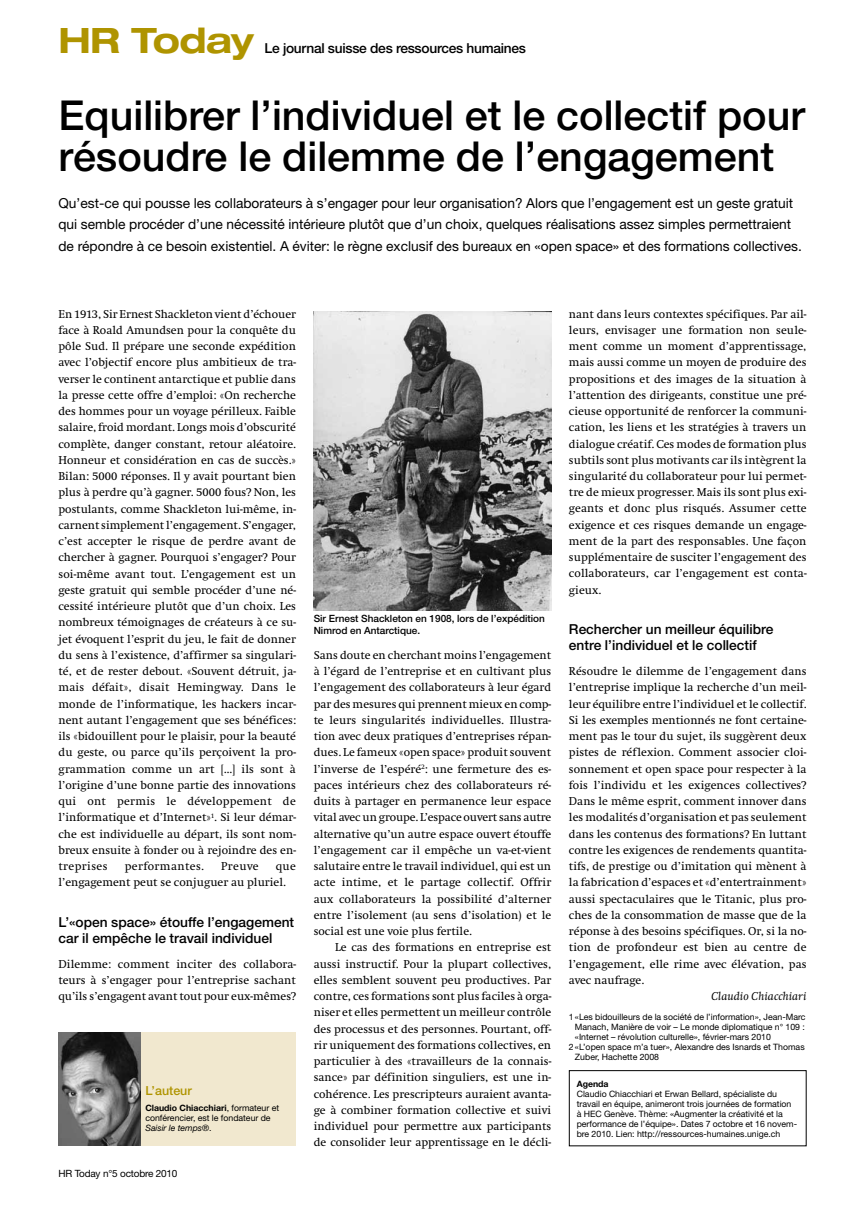
<style>
.page{position:relative;width:865px;height:1205px;background:#fff}
.page>*{position:absolute;margin:0;border:0;box-sizing:border-box;transform-origin:0 0}
.t1{font:500 41.25px/41.2px "Helvetica Neue LT";color:#000}
.t2{font:700 expanded 35px "Helvetica Neue LT";letter-spacing:-.02em;color:#af9400}
.t3{font:13.75px/21.2px "Helvetica Neue LT";color:#000}
.t4{font:500 13.75px/16.2px "Helvetica Neue LT";color:#000}
.t5{font:500 13.75px "Helvetica Neue LT";letter-spacing:-.02em;color:#000}
.t6{font:500 12.5px "Helvetica Neue LT";color:#af9400}
.t7{font:11.88px/16.2px "Swift EF";color:#000;text-align:justify}
.t8{font:italic 11.88px "Swift EF";letter-spacing:.01em;color:#000}
.t9{font:11.88px "Swift EF";letter-spacing:.035em;color:#000}
.t10{font:500 10px/11.9px "Helvetica Neue LT";color:#000}
.t11{font:10px "Helvetica Neue LT";letter-spacing:-.02em;color:#000}
.t12{font:8.75px/10px "Helvetica Neue LT";color:#000}
.t13{font:700 8.75px "Helvetica Neue LT";color:#000}
.s1{font-weight:700}
.s2{font-style:italic}
</style>
<div class="page">
<div style="left:58px;top:1032px;width:238px;height:114px;background:#f1e8cf"></div>
<img style="left:58px;top:1032px;width:82px;height:114px">
<div style="left:569px;top:1070px;width:237px;height:76px;border:1px solid #000"></div>
<img style="left:314px;top:311px;width:237px;height:299px">
<h2 class="t2" style="left:58px;top:19px;width:197px">HR Today</h2>
<p class="t5" style="left:264px;top:40px;width:263px">Le journal suisse des ressources humaines</p>
<h1 class="t1" style="left:58px;top:94px;width:748px">Equilibrer l’individuel et le collectif pour résoudre le dilemme de l’engagement</h1>
<p class="t3" style="left:58px;top:192px;width:745px">Qu’est-ce qui pousse les collaborateurs à s’engager pour leur organisation? Alors que l’engagement est un geste gratuit qui semble procéder d’une nécessité intérieure plutôt que d’un choix, quelques réalisations assez simples permettraient de répondre à ce besoin existentiel. A éviter: le règne exclusif des bureaux en «open space» et des formations collectives.</p>
<p class="t7" style="left:58px;top:306px;width:239px">En 1913, Sir Ernest Shackleton vient d’échouer face à Roald Amundsen pour la conquête du pôle Sud. Il prépare une seconde expédition avec l’objectif encore plus ambitieux de tra&shy;verser le continent antarctique et publie dans la presse cette offre d’emploi: «On recherche des hommes pour un voyage périlleux. Faible salaire, froid mordant. Longs mois d’obscurité complète, danger constant, retour aléatoire.<br>Honneur et considération en cas de succès.» Bilan: 5000 réponses. Il y avait pourtant bien plus à perdre qu’à gagner. 5000 fous? Non, les postulants, comme Shackleton lui-même, in&shy;carnent simplement l’engagement. S’engager, c’est accepter le risque de perdre avant de chercher à gagner. Pourquoi s’engager? Pour soi-même avant tout. L’engagement est un geste gratuit qui semble procéder d’une né&shy;cessité intérieure plutôt que d’un choix. Les nombreux témoignages de créateurs à ce su&shy;jet évoquent l’esprit du jeu, le fait de donner du sens à l’existence, d’affirmer sa singulari&shy;té, et de rester debout. «Souvent détruit, ja&shy;mais défait», disait Hemingway. Dans le monde de l’informatique, les hackers incar&shy;nent autant l’engagement que ses bénéfices: ils «bidouillent pour le plaisir, pour la beauté du geste, ou parce qu’ils perçoivent la pro&shy;grammation comme un art […] ils sont à l’origine d’une bonne partie des innovations qui ont permis le développement de l’informatique et d’Internet»<sup>1</sup>. Si leur démar&shy;che est individuelle au départ, ils sont nom&shy;breux ensuite à fonder ou à rejoindre des en&shy;treprises</p>
<p class="t9" style="left:125px;top:860px;width:81px">performantes.</p>
<p class="t7" style="left:221px;top:858px;width:39px">Preuve</p>
<p class="t7" style="left:58px;top:858px;width:239px;text-indent:217px">que l’engagement peut se conjuguer au pluriel.</p>
<p class="t4" style="left:58px;top:913px;width:237px">L’«open space» étouffe l’engagement car il empêche le travail individuel</p>
<p class="t7" style="left:58px;top:956px;width:239px">Dilemme: comment inciter des collabora&shy;teurs à s’engager pour l’entreprise sachant qu’ils s’engagent avant tout pour eux-mêmes?</p>
<p class="t6" style="left:145px;top:1083px;width:48px">L’auteur</p>
<p class="t12" style="left:145px;top:1103px;width:135px"><span class="s1">Claudio Chiacchiari</span>, formateur et conférencier, est le fondateur de<br><span class="s2">Saisir le temps®</span>.</p>
<p class="t11" style="left:58px;top:1168px;width:120px">HR Today n°5 octobre 2010</p>
<p class="t10" style="left:314px;top:612px;width:233px">Sir Ernest Shackleton en 1908, lors de l’expédition<br>Nimrod en Antarctique.</p>
<p class="t7" style="left:314px;top:647px;width:239px">Sans doute en cherchant moins l’engagement à l’égard de l’entreprise et en cultivant plus l’engagement des collaborateurs à leur égard par des mesures qui prennent mieux en comp&shy;te leurs singularités individuelles. Illustra&shy;tion avec deux pratiques d’entreprises répan&shy;dues. Le fameux «open space» produit souvent l’inverse de l’espéré<sup>2</sup>: une fermeture des es&shy;paces intérieurs chez des collaborateurs ré&shy;duits à partager en permanence leur espace vital avec un groupe. L’espace ouvert sans autre alternative qu’un autre espace ouvert étouffe l’engagement car il empêche un va-et-vient salutaire entre le travail individuel, qui est un acte intime, et le partage collectif. Offrir aux collaborateurs la possibilité d’alterner entre l’isolement (au sens d’isolation) et le social est une voie plus fertile.</p>
<p class="t7" style="left:314px;top:939px;width:239px;text-indent:21px">Le cas des formations en entreprise est aussi instructif. Pour la plupart collectives, elles semblent souvent peu productives. Par contre, ces formations sont plus faciles à orga&shy;niser et elles permettent un meilleur contrôle des processus et des personnes. Pourtant, off&shy;rir uniquement des formations collectives, en particulier à des «travailleurs de la connais&shy;sance» par définition singuliers, est une in&shy;cohérence. Les prescripteurs auraient avanta&shy;ge à combiner formation collective et suivi individuel pour permettre aux participants de consolider leur apprentissage en le décli-</p>
<p class="t7" style="left:569px;top:306px;width:239px">nant dans leurs contextes spécifiques. Par ail&shy;leurs, envisager une formation non seule&shy;ment comme un moment d’apprentissage, mais aussi comme un moyen de produire des propositions et des images de la situation à l’attention des dirigeants, constitue une pré&shy;cieuse opportunité de renforcer la communi&shy;cation, les liens et les stratégies à travers un dialogue créatif. Ces modes de formation plus subtils sont plus motivants car ils intègrent la singularité du collaborateur pour lui permet&shy;tre de mieux progresser. Mais ils sont plus exi&shy;geants et donc plus risqués. Assumer cette exigence et ces risques demande un engage&shy;ment de la part des responsables. Une façon supplémentaire de susciter l’engagement des collaborateurs, car l’engagement est conta&shy;gieux.</p>
<p class="t4" style="left:569px;top:621px;width:206px">Rechercher un meilleur équilibre entre l’individuel et le collectif</p>
<p class="t7" style="left:569px;top:663px;width:239px">Résoudre le dilemme de l’engagement dans l’entreprise implique la recherche d’un meil&shy;leur équilibre entre l’individuel et le collectif.<br>Si les exemples mentionnés ne font certaine&shy;ment pas le tour du sujet, ils suggèrent deux pistes de réflexion. Comment associer cloi&shy;sonnement et open space pour respecter à la fois l’individu et les exigences collectives?<br>Dans le même esprit, comment innover dans les modalités d’organisation et pas seulement dans les contenus des formations? En luttant contre les exigences de rendements quantita&shy;tifs, de prestige ou d’imitation qui mènent à la fabrication d’espaces et «d’entertrainment» aussi spectaculaires que le Titanic, plus pro&shy;ches de la consommation de masse que de la réponse à des besoins spécifiques. Or, si la no&shy;tion de profondeur est bien au centre de l’engagement, elle rime avec élévation, pas avec naufrage.</p>
<p class="t8" style="left:711px;top:990px;width:96px">Claudio Chiacchiari</p>
<p class="t12" style="left:569px;top:1012px;width:238px">1 «Les bidouilleurs de la société de l’information», Jean-Marc</p>
<p class="t12" style="left:575px;top:1022px;width:231px">Manach, Manière de voir – Le monde diplomatique n° 109 :</p>
<p class="t12" style="left:575px;top:1032px;width:197px">«Internet – révolution culturelle», février-mars 2010</p>
<p class="t12" style="left:569px;top:1042px;width:237px">2 «L’open space m’a tuer», Alexandre des Isnards et Thomas</p>
<p class="t12" style="left:575px;top:1052px;width:86px">Zuber, Hachette 2008</p>
<p class="t13" style="left:576px;top:1078px;width:33px">Agenda</p>
<p class="t12" style="left:576px;top:1088px;width:222px">Claudio Chiacchiari et Erwan Bellard, spécialiste du travail en équipe, animeront trois journées de formation à HEC Genève. Thème: «Augmenter la créativité et la performance de l’équipe». Dates 7 octobre et 16 novem&shy;bre 2010. Lien: http://ressources-humaines.unige.ch</p>
</div>
